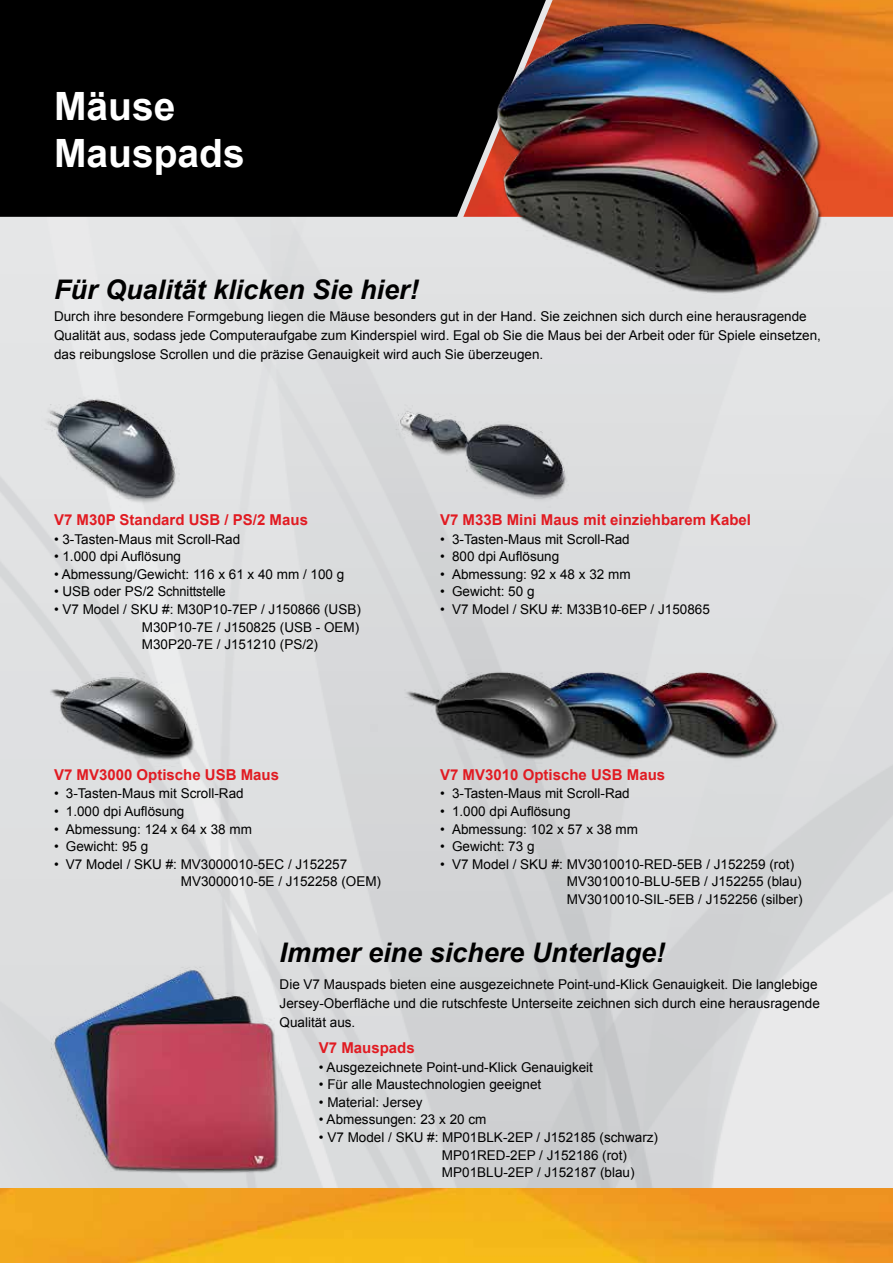
<style>
.page{position:relative;width:893px;height:1263px;background:#fff}
.page>*{position:absolute;margin:0;border:0;box-sizing:border-box;transform-origin:0 0}
.t1{font:700 39px/46.8px "Arial";color:#fff}
.t2{font:italic 700 27px "Arial";color:#000}
.t3{font:700 15px "Arial";color:#e11b22}
.t4{font:13.5px/17.5px "Arial";color:#000}
</style>
<div class="page">
<img style="left:0;top:217px;width:893px;height:971px">
<div style="left:0;top:0;width:463px;height:217px;background:#000"></div>
<img style="left:0;top:1188px;width:893px;height:75px">
<img style="left:463px;top:0;width:430px;height:217px">
<h1 class="t1" style="left:54px;top:84px;width:192px">Mäuse<br>Mauspads</h1>
<h2 class="t2" style="left:54px;top:272px;width:366px">Für Qualität klicken Sie hier!</h2>
<p class="t4" style="left:54px;top:307px;width:768px;line-height:19px">Durch ihre besondere Formgebung liegen die Mäuse besonders gut in der Hand. Sie zeichnen sich durch eine herausragende<br>Qualität aus, sodass jede Computeraufgabe zum Kinderspiel wird. Egal ob Sie die Maus bei der Arbeit oder für Spiele einsetzen, das reibungslose Scrollen und die präzise Genauigkeit wird auch Sie überzeugen.</p>
<p class="t3" style="left:54px;top:510px;width:255px">V7 M30P Standard USB / PS/2 Maus</p>
<p class="t4" style="left:54px;top:530px;width:188px">• 3-Tasten-Maus mit Scroll-Rad</p>
<p class="t4" style="left:54px;top:548px;width:129px">• 1.000 dpi Auflösung</p>
<p class="t4" style="left:54px;top:565px;width:292px">• Abmessung/Gewicht: 116 x 61 x 40 mm / 100 g</p>
<p class="t4" style="left:54px;top:583px;width:173px">• USB oder PS/2 Schnittstelle</p>
<p class="t4" style="left:142px;top:601px;width:221px;text-align:justify;text-indent:-88px">• V7 Model / SKU #: M30P10-7EP / J150866 (USB)<br>M30P10-7E / J150825 (USB - OEM)<br>M30P20-7E / J151210 (PS/2)</p>
<p class="t3" style="left:54px;top:764px;width:227px">V7 MV3000 Optische USB Maus</p>
<p class="t4" style="left:54px;top:785px;width:191px">• 3-Tasten-Maus mit Scroll-Rad</p>
<p class="t4" style="left:54px;top:803px;width:132px">• 1.000 dpi Auflösung</p>
<p class="t4" style="left:54px;top:820px;width:199px">• Abmessung: 124 x 64 x 38 mm</p>
<p class="t4" style="left:54px;top:838px;width:96px">• Gewicht: 95 g</p>
<p class="t4" style="left:181px;top:855px;width:202px;text-indent:-127px">• V7 Model / SKU #: MV3000010-5EC / J152257<br>MV3000010-5E / J152258 (OEM)</p>
<p class="t3" style="left:440px;top:510px;width:312px">V7 M33B Mini Maus mit einziehbarem Kabel</p>
<p class="t4" style="left:440px;top:530px;width:191px">• 3-Tasten-Maus mit Scroll-Rad</p>
<p class="t4" style="left:440px;top:548px;width:121px">• 800 dpi Auflösung</p>
<p class="t4" style="left:440px;top:565px;width:192px">• Abmessung: 92 x 48 x 32 mm</p>
<p class="t4" style="left:440px;top:583px;width:96px">• Gewicht: 50 g</p>
<p class="t4" style="left:440px;top:601px;width:271px">• V7 Model / SKU #: M33B10-6EP / J150865</p>
<p class="t3" style="left:440px;top:764px;width:227px">V7 MV3010 Optische USB Maus</p>
<p class="t4" style="left:440px;top:785px;width:191px">• 3-Tasten-Maus mit Scroll-Rad</p>
<p class="t4" style="left:440px;top:803px;width:132px">• 1.000 dpi Auflösung</p>
<p class="t4" style="left:440px;top:820px;width:199px">• Abmessung: 102 x 57 x 38 mm</p>
<p class="t4" style="left:440px;top:838px;width:96px">• Gewicht: 73 g</p>
<p class="t4" style="left:567px;top:855px;width:237px;text-indent:-127px">• V7 Model / SKU #: MV3010010-RED-5EB / J152259 (rot)<br>MV3010010-BLU-5EB / J152255 (blau)<br>MV3010010-SIL-5EB / J152256 (silber)</p>
<h2 class="t2" style="left:280px;top:935px;width:387px">Immer eine sichere Unterlage!</h2>
<p class="t4" style="left:280px;top:974px;width:542px;line-height:19px">Die V7 Mauspads bieten eine ausgezeichnete Point-und-Klick Genauigkeit. Die langlebige<br>Jersey-Oberfläche und die rutschfeste Unterseite zeichnen sich durch eine herausragende<br>Qualität aus.</p>
<p class="t3" style="left:319px;top:1038px;width:97px">V7 Mauspads</p>
<p class="t4" style="left:319px;top:1058px;width:276px">• Ausgezeichnete Point-und-Klick Genauigkeit</p>
<p class="t4" style="left:319px;top:1076px;width:224px">• Für alle Maustechnologien geeignet</p>
<p class="t4" style="left:319px;top:1093px;width:105px">• Material: Jersey</p>
<p class="t4" style="left:319px;top:1111px;width:169px">• Abmessungen: 23 x 20 cm</p>
<p class="t4" style="left:442px;top:1128px;width:218px;text-indent:-123px">• V7 Model / SKU #: MP01BLK-2EP / J152185 (schwarz)<br>MP01RED-2EP / J152186 (rot)<br>MP01BLU-2EP / J152187 (blau)</p>
</div>
